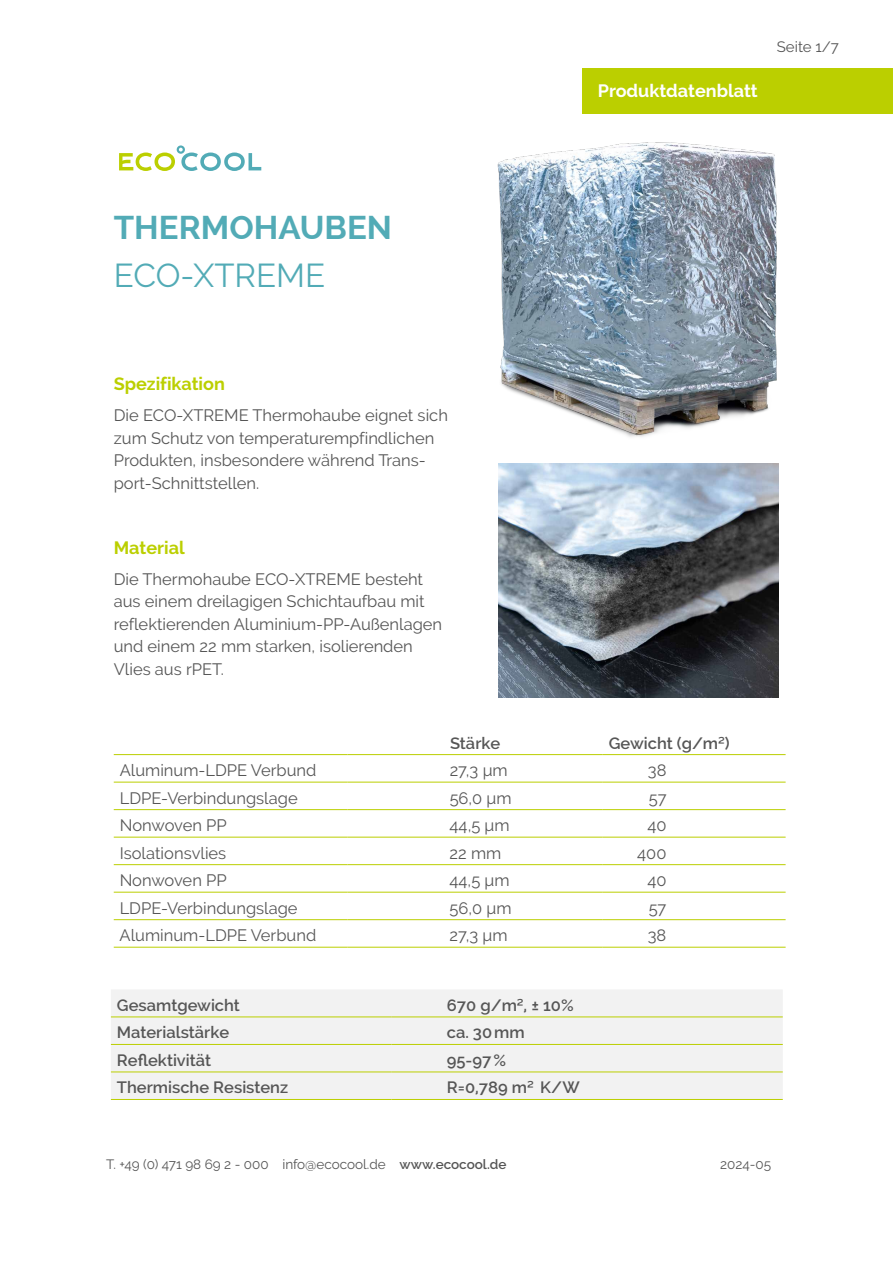
<style>
.page{position:relative;width:893px;height:1263px;background:#fff}
.page>*{position:absolute;margin:0;border:0;box-sizing:border-box;transform-origin:0 0}
.t1{font:700 33px "Raleway";color:#52abb6}
.t2{font:33px "Raleway";color:#52abb6}
.t3{font:700 18px "Raleway";color:#bbcf00}
.t4{font:700 18px "Raleway";color:#fff}
.t5{font:16.5px/22.5px "Raleway";color:#565656}
.t6{font:600 16.5px "Raleway";color:#565656}
.t7{font:15px "Raleway";color:#565656}
.t8{font:13.5px "Raleway";color:#565656}
.s1{font-weight:600}
.s2{font-style:inherit}
</style>
<div class="page">
<div style="left:583px;top:68px;width:310px;height:45px;background:#bbcf00"></div>
<svg style="left:119px;top:145px;width:142px;height:26px"></svg>
<img style="left:497px;top:142px;width:280px;height:295px">
<img style="left:499px;top:463px;width:279px;height:234px">
<hr style="left:114px;top:754px;width:234px;height:1px;background:#bbcf00">
<hr style="left:348px;top:754px;width:255px;height:1px;background:#bbcf00">
<hr style="left:603px;top:754px;width:183px;height:1px;background:#bbcf00">
<hr style="left:114px;top:782px;width:234px;height:1px;background:#bbcf00">
<hr style="left:348px;top:782px;width:255px;height:1px;background:#bbcf00">
<hr style="left:603px;top:782px;width:183px;height:1px;background:#bbcf00">
<hr style="left:114px;top:809px;width:234px;height:1px;background:#bbcf00">
<hr style="left:348px;top:809px;width:255px;height:1px;background:#bbcf00">
<hr style="left:603px;top:809px;width:183px;height:1px;background:#bbcf00">
<hr style="left:114px;top:837px;width:234px;height:1px;background:#bbcf00">
<hr style="left:348px;top:837px;width:255px;height:1px;background:#bbcf00">
<hr style="left:603px;top:837px;width:183px;height:1px;background:#bbcf00">
<hr style="left:114px;top:864px;width:234px;height:1px;background:#bbcf00">
<hr style="left:348px;top:864px;width:255px;height:1px;background:#bbcf00">
<hr style="left:603px;top:864px;width:183px;height:1px;background:#bbcf00">
<hr style="left:114px;top:892px;width:234px;height:1px;background:#bbcf00">
<hr style="left:348px;top:892px;width:255px;height:1px;background:#bbcf00">
<hr style="left:603px;top:892px;width:183px;height:1px;background:#bbcf00">
<hr style="left:114px;top:919px;width:234px;height:1px;background:#bbcf00">
<hr style="left:348px;top:919px;width:255px;height:1px;background:#bbcf00">
<hr style="left:603px;top:919px;width:183px;height:1px;background:#bbcf00">
<hr style="left:114px;top:947px;width:234px;height:1px;background:#bbcf00">
<hr style="left:348px;top:947px;width:255px;height:1px;background:#bbcf00">
<hr style="left:603px;top:947px;width:183px;height:1px;background:#bbcf00">
<div style="left:111px;top:990px;width:672px;height:109px;background:#f2f2f2"></div>
<hr style="left:111px;top:1016px;width:281px;height:1px;background:#bbcf00">
<hr style="left:392px;top:1016px;width:391px;height:1px;background:#bbcf00">
<hr style="left:111px;top:1044px;width:281px;height:1px;background:#bbcf00">
<hr style="left:392px;top:1044px;width:391px;height:1px;background:#bbcf00">
<hr style="left:111px;top:1071px;width:281px;height:1px;background:#bbcf00">
<hr style="left:392px;top:1071px;width:391px;height:1px;background:#bbcf00">
<hr style="left:111px;top:1099px;width:281px;height:1px;background:#bbcf00">
<hr style="left:392px;top:1099px;width:391px;height:1px;background:#bbcf00">
<p class="t4" style="left:598px;top:80px;width:161px">Produktdatenblatt</p>
<p class="t7" style="left:777px;top:38px;width:64px">Seite 1/7</p>
<h1 class="t1" style="left:114px;top:209px;width:280px">THERMOHAUBEN</h1>
<h1 class="t2" style="left:114px;top:257px;width:213px">ECO-XTREME</h1>
<p class="t3" style="left:114px;top:374px;width:113px">Spezifikation</p>
<p class="t5" style="left:114px;top:404px;width:336px">Die ECO-XTREME Thermohaube eignet sich zum Schutz von temperaturempfindlichen Produkten, insbesondere während Trans&shy;port-Schnittstellen.</p>
<p class="t3" style="left:114px;top:537px;width:73px">Material</p>
<p class="t5" style="left:114px;top:568px;width:330px">Die Thermohaube ECO-XTREME besteht aus einem dreilagigen Schichtaufbau mit reflektierenden Aluminium-PP-Außenlagen und einem 22 mm starken, isolierenden Vlies aus rPET.</p>
<p class="t6" style="left:450px;top:733px;width:52px">Stärke</p>
<p class="t6" style="left:609px;top:733px;width:123px">Gewicht (g/m²)</p>
<p class="t5" style="left:120px;top:759px;width:198px">Aluminum-LDPE Verbund</p>
<p class="t5" style="left:450px;top:759px;width:60px">27,3 μm</p>
<p class="t5" style="left:648px;top:759px;width:20px">38</p>
<p class="t5" style="left:120px;top:786px;width:179px">LDPE-Verbindungslage</p>
<p class="t5" style="left:450px;top:786px;width:64px">56,0 μm</p>
<p class="t5" style="left:649px;top:786px;width:19px">57</p>
<p class="t5" style="left:120px;top:814px;width:109px">Nonwoven PP</p>
<p class="t5" style="left:450px;top:814px;width:61px">44,5 μm</p>
<p class="t5" style="left:647px;top:814px;width:21px">40</p>
<p class="t5" style="left:120px;top:841px;width:108px">Isolationsvlies</p>
<p class="t5" style="left:450px;top:841px;width:53px">22 mm</p>
<p class="t5" style="left:637px;top:841px;width:31px">400</p>
<p class="t5" style="left:120px;top:869px;width:109px">Nonwoven PP</p>
<p class="t5" style="left:450px;top:869px;width:61px">44,5 μm</p>
<p class="t5" style="left:647px;top:869px;width:21px">40</p>
<p class="t5" style="left:120px;top:896px;width:179px">LDPE-Verbindungslage</p>
<p class="t5" style="left:450px;top:896px;width:64px">56,0 μm</p>
<p class="t5" style="left:649px;top:896px;width:19px">57</p>
<p class="t5" style="left:120px;top:924px;width:198px">Aluminum-LDPE Verbund</p>
<p class="t5" style="left:450px;top:924px;width:60px">27,3 μm</p>
<p class="t5" style="left:648px;top:924px;width:20px">38</p>
<p class="t6" style="left:117px;top:996px;width:125px">Gesamtgewicht</p>
<p class="t6" style="left:447px;top:996px;width:128px">670 g/m², ± 10%</p>
<p class="t6" style="left:117px;top:1023px;width:114px">Materialstärke</p>
<p class="t6" style="left:447px;top:1023px;width:79px">ca. 30mm</p>
<p class="t6" style="left:117px;top:1051px;width:96px">Reflektivität</p>
<p class="t6" style="left:447px;top:1051px;width:61px">95-97%</p>
<p class="t6" style="left:117px;top:1078px;width:173px">Thermische Resistenz</p>
<p class="t6" style="left:447px;top:1078px;width:134px">R=0,789 m² K/W</p>
<p class="t8" style="left:106px;top:1157px;width:402px">T. +49 (0) 471 98 69 2 - 000 info@ecocool.de <span class="s1">www.ecocool.de</span></p>
<p class="t8" style="left:720px;top:1157px;width:53px">202<span class="s2">4</span>-0<span class="s2">5</span></p>
</div>
